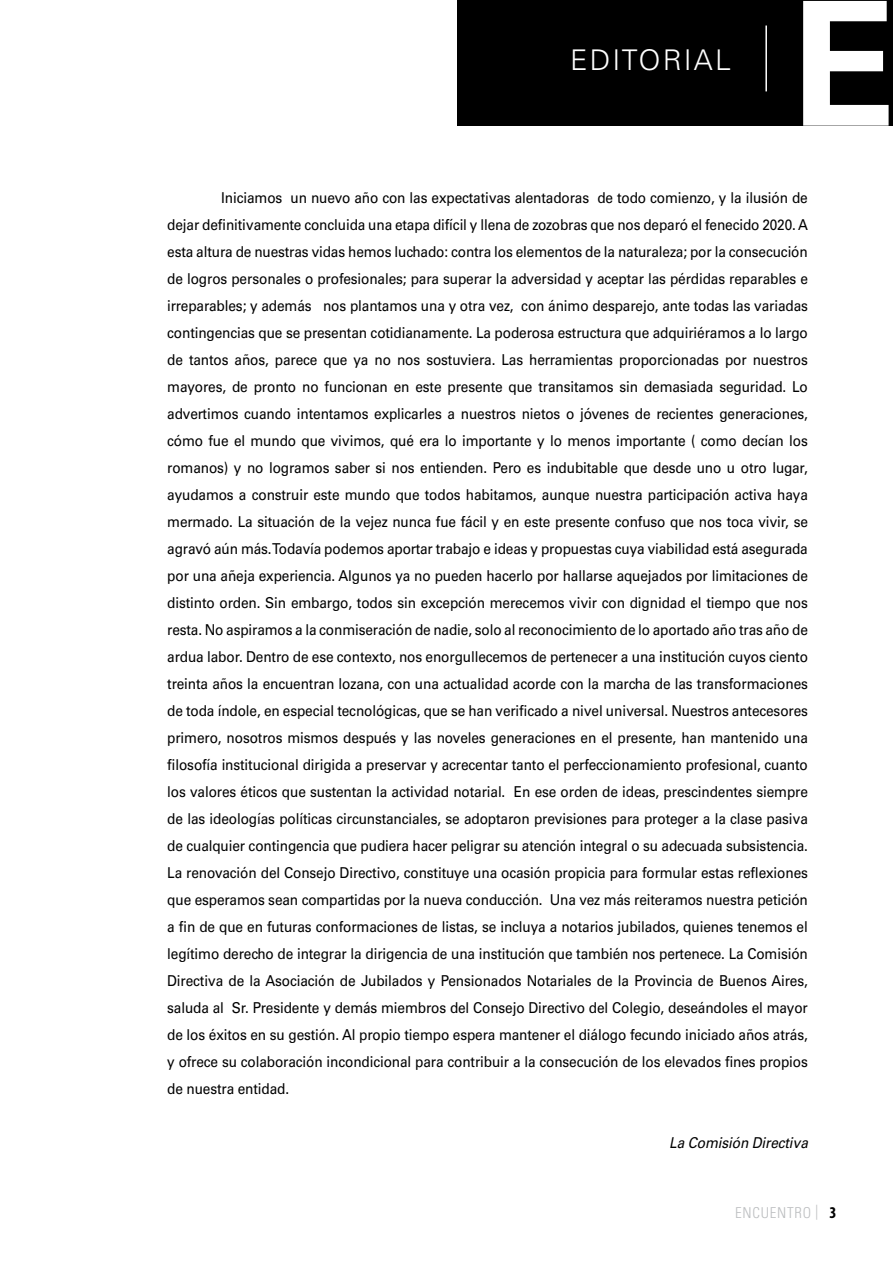
<style>
.page{position:relative;width:893px;height:1263px;background:#fff}
.page>*{position:absolute;margin:0;border:0;box-sizing:border-box;transform-origin:0 0}
.t1{font:700 172.5px "Univers LT Std";color:#fff}
.t2{font:300 28.5px "Univers LT Std";letter-spacing:.075em;color:#fff}
.t3{font:15px/27px "Univers LT Std";letter-spacing:-.01em;color:#000;text-align:justify;scale:.91 1}
.t4{font:italic 15px "Univers LT Std";letter-spacing:-.01em;color:#000;scale:.91 1}
.t5{font:300 condensed 15px "Univers LT Std";letter-spacing:.05em;color:#bcbec0}
.s1{font-family:"Myriad Pro";font-weight:700;font-size:16.5px;color:#000}
</style>
<div class="page">
<div style="left:457px;top:0;width:436px;height:125px;background:#000"></div>
<hr style="left:765px;top:26px;width:2px;height:65px;background:#fff">
<h2 class="t2" style="left:570px;top:42px;width:162px">EDITORIAL</h2>
<h1 class="t1" style="left:790px;top:-36px;width:107px">E</h1>
<p class="t3" style="left:167px;top:184px;width:706px;text-indent:54px">Iniciamos un nuevo año con las expectativas alentadoras de todo comienzo, y la ilusión de dejar definitivamente concluida una etapa difícil y llena de zozobras que nos deparó el fenecido 2020. A esta altura de nuestras vidas hemos luchado: contra los elementos de la naturaleza; por la consecución de logros personales o profesionales; para superar la adversidad y aceptar las pérdidas reparables e irreparables; y además nos plantamos una y otra vez, con ánimo desparejo, ante todas las variadas contingencias que se presentan cotidianamente. La poderosa estructura que adquiriéramos a lo largo de tantos años, parece que ya no nos sostuviera. Las herramientas proporcionadas por nuestros mayores, de pronto no funcionan en este presente que transitamos sin demasiada seguridad. Lo advertimos cuando intentamos explicarles a nuestros nietos o jóvenes de recientes generaciones, cómo fue el mundo que vivimos, qué era lo importante y lo menos importante ( como decían los romanos) y no logramos saber si nos entienden. Pero es indubitable que desde uno u otro lugar, ayudamos a construir este mundo que todos habitamos, aunque nuestra participación activa haya mermado. La situación de la vejez nunca fue fácil y en este presente confuso que nos toca vivir, se agravó aún más. Todavía podemos aportar trabajo e ideas y propuestas cuya viabilidad está asegurada por una añeja experiencia. Algunos ya no pueden hacerlo por hallarse aquejados por limitaciones de distinto orden. Sin embargo, todos sin excepción merecemos vivir con dignidad el tiempo que nos resta. No aspiramos a la conmiseración de nadie, solo al reconocimiento de lo aportado año tras año de ardua labor. Dentro de ese contexto, nos enorgullecemos de pertenecer a una institución cuyos ciento treinta años la encuentran lozana, con una actualidad acorde con la marcha de las transformaciones de toda índole, en especial tecnológicas, que se han verificado a nivel universal. Nuestros antecesores primero, nosotros mismos después y las noveles generaciones en el presente, han mantenido una filosofía institucional dirigida a preservar y acrecentar tanto el perfeccionamiento profesional, cuanto los valores éticos que sustentan la actividad notarial. En ese orden de ideas, prescindentes siempre de las ideologías políticas circunstanciales, se adoptaron previsiones para proteger a la clase pasiva de cualquier contingencia que pudiera hacer peligrar su atención integral o su adecuada subsistencia.<br>La renovación del Consejo Directivo, constituye una ocasión propicia para formular estas reflexiones que esperamos sean compartidas por la nueva conducción. Una vez más reiteramos nuestra petición a fin de que en futuras conformaciones de listas, se incluya a notarios jubilados, quienes tenemos el legítimo derecho de integrar la dirigencia de una institución que también nos pertenece. La Comisión Directiva de la Asociación de Jubilados y Pensionados Notariales de la Provincia de Buenos Aires, saluda al Sr. Presidente y demás miembros del Consejo Directivo del Colegio, deseándoles el mayor de los éxitos en su gestión. Al propio tiempo espera mantener el diálogo fecundo iniciado años atrás, y ofrece su colaboración incondicional para contribuir a la consecución de los elevados fines propios de nuestra entidad.</p>
<p class="t4" style="left:669px;top:1134px;width:154px">La Comisión Directiva</p>
<p class="t5" style="left:735px;top:1203px;width:103px">ENCUENTRO | <span class="s1">3</span></p>
</div>
